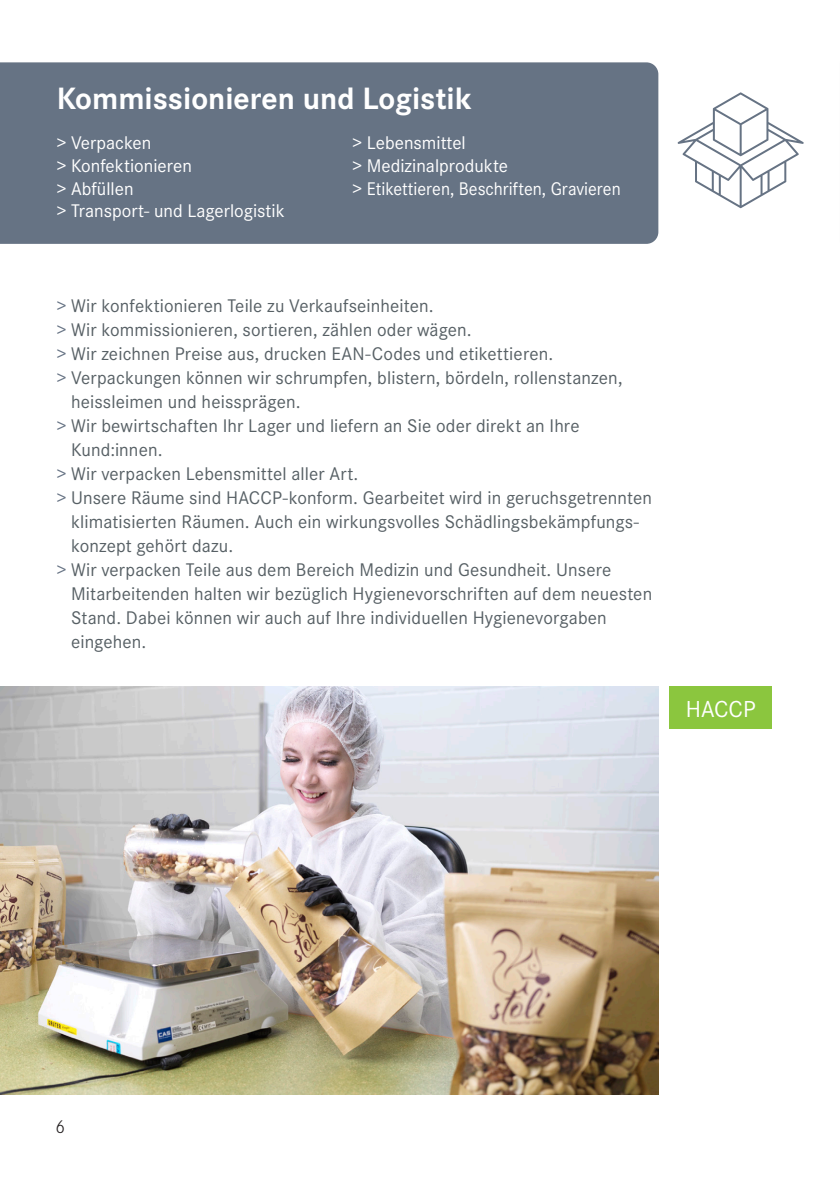
<style>
.page{position:relative;width:840px;height:1191px;background:#fff}
.page>*{position:absolute;margin:0;border:0;box-sizing:border-box;transform-origin:0 0}
.t1{font:700 32px "Corporate S";color:#fff}
.t2{font:24px "Corporate S";color:#fff}
.t3{font:19px "Corporate S";letter-spacing:.005em;color:#576065}
.t4{font:19px/22.8px "Corporate S";color:#fff}
.t5{font:300 19px "Corporate S";color:#231f20}
.s1{color:#667384}
</style>
<div class="page">
<svg style="left:677px;top:92px;width:126px;height:116px"></svg>
<div style="left:0;top:62px;width:658px;height:182px;background:#667384"></div>
<img style="left:0;top:686px;width:658px;height:408px">
<div style="left:669px;top:686px;width:102px;height:43px;background:#8bc63e"></div>
<h1 class="t1" style="left:57px;top:80px;width:416px">Kommissionieren und Logistik</h1>
<p class="t4" style="left:57px;top:131px;width:229px">&gt; Verpacken<br>&gt; Konfektionieren<br>&gt; Abfüllen<br>&gt; Transport- und Lagerlogistik</p>
<p class="t4" style="left:352px;top:131px;width:269px">&gt; Lebensmittel<br>&gt; Medizinalprodukte<br>&gt; Etikettieren, Beschriften, Gravieren</p>
<p class="t3" style="left:57px;top:295px;width:378px"><span class="s1">&gt;</span> Wir konfektionieren Teile zu Verkaufseinheiten.</p>
<p class="t3" style="left:57px;top:319px;width:416px"><span class="s1">&gt;</span> Wir kommissionieren, sortieren, zählen oder wägen.</p>
<p class="t3" style="left:57px;top:343px;width:498px"><span class="s1">&gt;</span> Wir zeichnen Preise aus, drucken EAN-Codes und etikettieren.</p>
<p class="t3" style="left:57px;top:367px;width:567px"><span class="s1">&gt;</span> Verpackungen können wir schrumpfen, blistern, bördeln, rollenstanzen,</p>
<p class="t3" style="left:71px;top:391px;width:231px">heissleimen und heissprägen.</p>
<p class="t3" style="left:57px;top:415px;width:524px"><span class="s1">&gt;</span> Wir bewirtschaften Ihr Lager und liefern an Sie oder direkt an Ihre</p>
<p class="t3" style="left:71px;top:439px;width:93px">Kund:innen.</p>
<p class="t3" style="left:57px;top:463px;width:303px"><span class="s1">&gt;</span> Wir verpacken Lebensmittel aller Art.</p>
<p class="t3" style="left:57px;top:487px;width:596px"><span class="s1">&gt;</span> Unsere Räume sind HACCP-konform. Gearbeitet wird in geruchsgetrennten</p>
<p class="t3" style="left:71px;top:511px;width:569px">klimatisierten Räumen. Auch ein wirkungsvolles Schädlingsbekämpfungs-</p>
<p class="t3" style="left:71px;top:535px;width:164px">konzept gehört dazu.</p>
<p class="t3" style="left:57px;top:559px;width:556px"><span class="s1">&gt;</span> Wir verpacken Teile aus dem Bereich Medizin und Gesundheit. Unsere</p>
<p class="t3" style="left:71px;top:583px;width:582px">Mitarbeitenden halten wir bezüglich Hygienevorschriften auf dem neuesten</p>
<p class="t3" style="left:71px;top:607px;width:537px">Stand. Dabei können wir auch auf Ihre individuellen Hygienevorgaben</p>
<p class="t3" style="left:71px;top:631px;width:77px">eingehen.</p>
<p class="t2" style="left:685px;top:695px;width:71px">HACCP</p>
<p class="t5" style="left:55px;top:1116px;width:11px">6</p>
</div>
